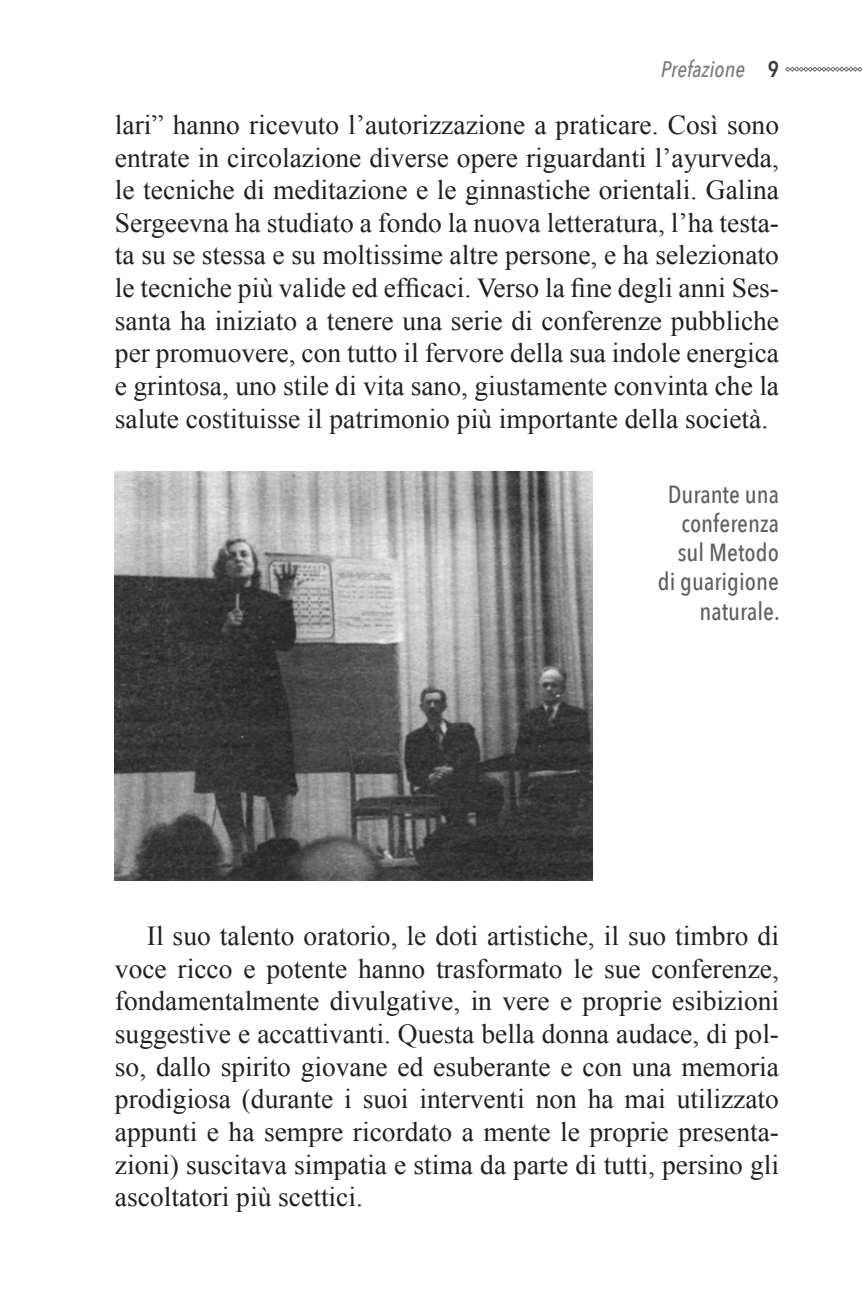
<style>
.page{position:relative;width:862px;height:1308px;background:#fff}
.page>*{position:absolute;margin:0;border:0;box-sizing:border-box;transform-origin:0 0}
.paragr__con_rientro{font:27.45px/32.6px "Times New Roman";color:#231f20;text-align:justify}
.t1{font:500 24.75px/29.2px "Avenir Next Condensed";color:#606063;text-align:right}
.t2{font:italic 500 22.5px "Avenir Next Condensed";color:#7a7c7f}
.s1{font-weight:600;font-style:normal;color:#3e3e3f}
</style>
<div class="page">
<svg style="left:785px;top:67px;width:77px;height:5px"></svg>
<img style="left:115px;top:471px;width:477px;height:409px">
<p class="t2" style="left:660px;top:55px;width:119px">Prefazione <span class="s1">9</span></p>
<p class="paragr__con_rientro" style="left:115px;top:108px;width:665px">lari” hanno ricevuto l’autorizzazione a praticare. Così sono entrate in circolazione diverse opere riguardanti l’ayurveda, le tecniche di meditazione e le ginnastiche orientali. Galina Sergeevna ha studiato a fondo la nuova letteratura, l’ha testa&shy;ta su se stessa e su moltissime altre persone, e ha selezionato le tecniche più valide ed efficaci. Verso la fine degli anni Ses&shy;santa ha iniziato a tenere una serie di conferenze pubbliche per promuovere, con tutto il fervore della sua indole energica e grintosa, uno stile di vita sano, giustamente convinta che la salute costituisse il patrimonio più importante della società.</p>
<p class="t1" style="left:657px;top:479px;width:123px">Durante una conferenza sul Metodo di guarigione naturale.</p>
<p class="paragr__con_rientro" style="left:115px;top:919px;width:665px;text-indent:32px">Il suo talento oratorio, le doti artistiche, il suo timbro di voce ricco e potente hanno trasformato le sue conferenze, fondamentalmente divulgative, in vere e proprie esibizioni suggestive e accattivanti. Questa bella donna audace, di pol&shy;so, dallo spirito giovane ed esuberante e con una memoria prodigiosa (durante i suoi interventi non ha mai utilizzato appunti e ha sempre ricordato a mente le proprie presenta&shy;zioni) suscitava simpatia e stima da parte di tutti, persino gli ascoltatori più scettici.</p>
</div>
